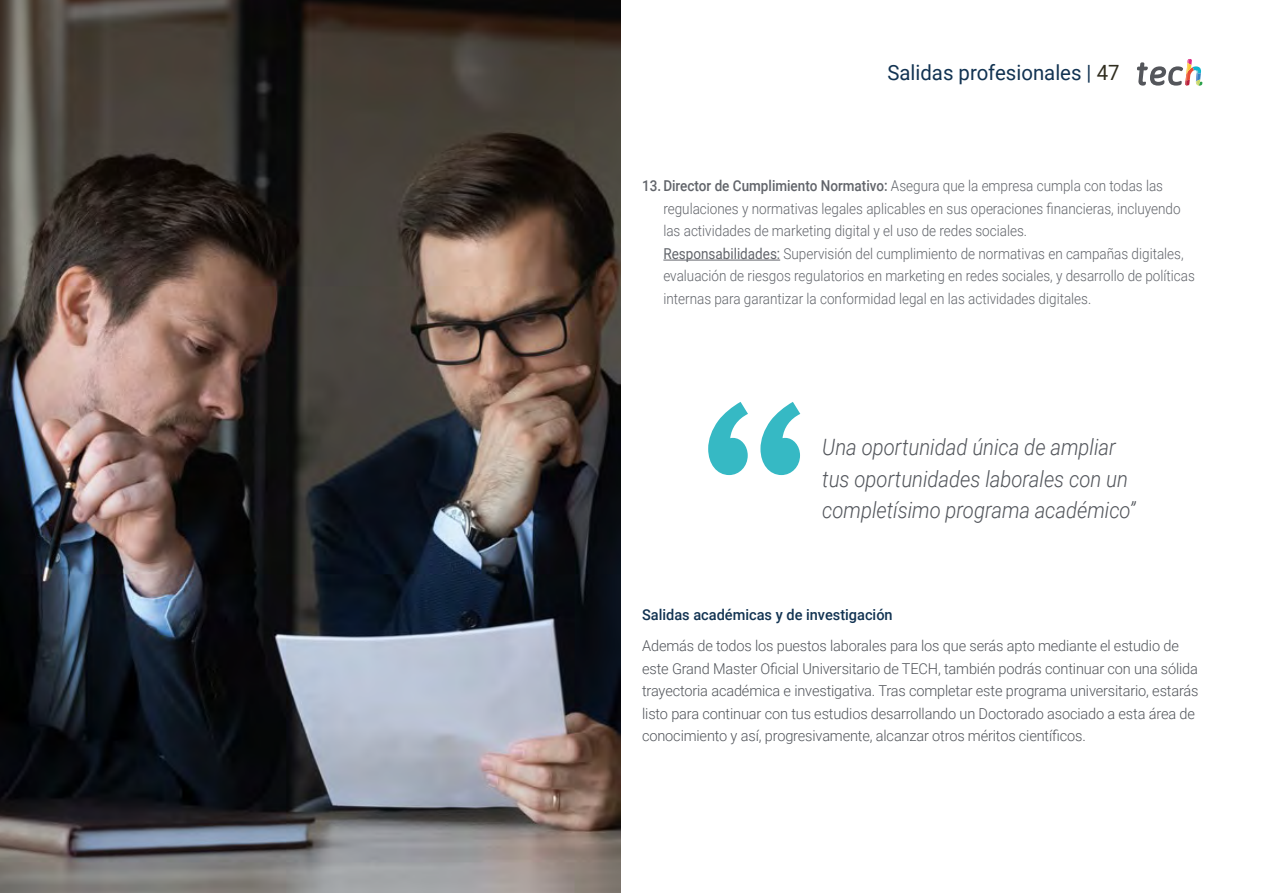
<style>
.page{position:relative;width:1263px;height:893px;background:#fff}
.page>*{position:absolute;margin:0;border:0;box-sizing:border-box;transform-origin:0 0}
.t1{font:italic 300 22.5px/31.5px "Roboto";color:#52555b;scale:.9 1}
.t2{font:21px "Roboto";color:#123352}
.t3{font:300 15px/22.5px "Roboto";color:#61646a;scale:.9 1}
.t4{font:300 15px/22.5px "Roboto";letter-spacing:-.01em;color:#52555b}
.t5{font:500 15px "Roboto";color:#123352}
.s1{color:#312e20}
.s2{font-weight:500}
.s3{font-weight:400}
</style>
<div class="page">
<hr style="left:663px;top:260px;width:117px;height:1px;background:#61646a">
<svg style="left:1137px;top:59px;width:65px;height:27px"></svg>
<svg style="left:708px;top:402px;width:92px;height:73px"></svg>
<img style="left:0;top:0;width:621px;height:893px">
<h2 class="t2" style="left:887px;top:57px;width:234px">Salidas profesionales | <span class="s1">47</span></h2>
<p class="t3" style="left:663px;top:174px;width:592px;text-indent:-21px"><span class="s2">13. Director de Cumplimiento Normativo:</span> Asegura que la empresa cumpla con todas las regulaciones y normativas legales aplicables en sus operaciones financieras, incluyendo las actividades de marketing digital y el uso de redes sociales.<br><span class="s3">Responsabilidades:</span> Supervisión del cumplimiento de normativas en campañas digitales, evaluación de riesgos regulatorios en marketing en redes sociales, y desarrollo de políticas internas para garantizar la conformidad legal en las actividades digitales.</p>
<h1 class="t1" style="left:822px;top:431px;width:349px">Una oportunidad única de ampliar tus oportunidades laborales con un completísimo programa académico”</h1>
<p class="t5" style="left:642px;top:605px;width:252px">Salidas académicas y de investigación</p>
<p class="t4" style="left:642px;top:634px;width:558px">Además de todos los puestos laborales para los que serás apto mediante el estudio de este Grand Master Oficial Universitario de TECH, también podrás continuar con una sólida trayectoria académica e investigativa. Tras completar este programa universitario, estarás listo para continuar con tus estudios desarrollando un Doctorado asociado a esta área de conocimiento y así, progresivamente, alcanzar otros méritos científicos.</p>
</div>
